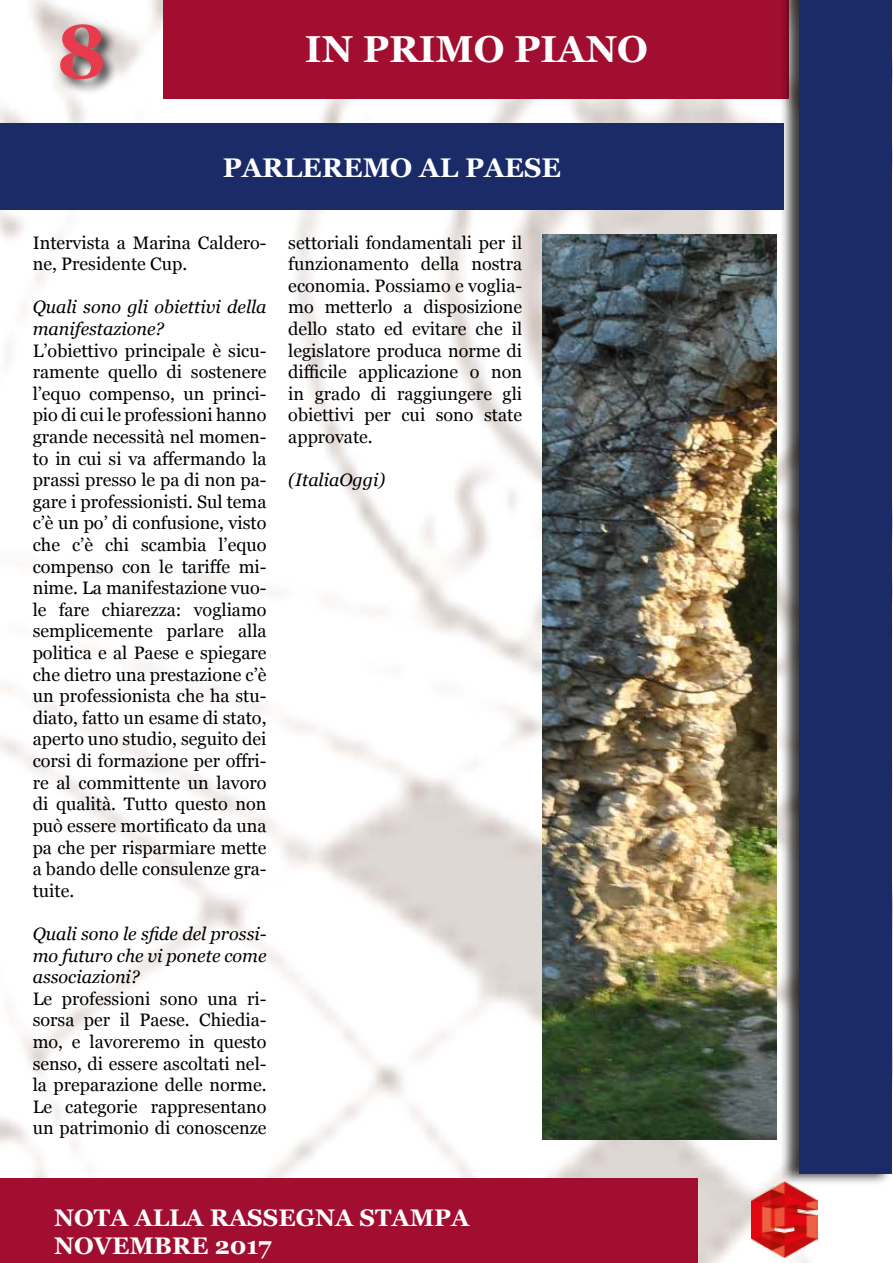
<style>
.page{position:relative;width:893px;height:1263px;background:#fff}
.page>*{position:absolute;margin:0;border:0;box-sizing:border-box;transform-origin:0 0}
.t1{font:700 75px "Georgia";color:#e83c4e}
.t2{font:700 37.5px "Georgia";color:#fff}
.t3{font:700 27px "Georgia";color:#fff}
.t4{font:700 24px/28.8px "Georgia";color:#fff}
.t5{font:18px/21.6px "Georgia";color:#000;text-align:justify}
.t6{font:italic 18px/21.6px "Georgia";color:#000}
</style>
<div class="page">
<img style="left:0;top:0;width:818px;height:1263px">
<div style="left:164px;top:0;width:625px;height:99px;background:#a10e2f"></div>
<div style="left:780px;top:0;width:113px;height:1186px;background:#000;opacity:.75"></div>
<div style="left:799px;top:0;width:93px;height:1173px;background:#1a2b68"></div>
<img style="left:751px;top:1181px;width:66px;height:77px">
<div style="left:0;top:1178px;width:697px;height:85px;background:#a10e2f"></div>
<div style="left:57px;top:21px;width:62px;height:74px;background:#000;opacity:.75"></div>
<div style="left:0;top:123px;width:784px;height:87px;background:#1a2b68"></div>
<img style="left:543px;top:234px;width:233px;height:905px">
<h1 class="t1" style="left:56px;top:-5px;width:52px">8</h1>
<h2 class="t2" style="left:305px;top:21px;width:344px">IN PRIMO PIANO</h2>
<h3 class="t3" style="left:223px;top:147px;width:340px">PARLEREMO AL PAESE</h3>
<p class="t5" style="left:33px;top:231px;width:235px">Intervista a Marina Caldero&shy;ne, Presidente Cup.</p>
<p class="t6" style="left:33px;top:296px;width:235px">Quali sono gli obiettivi della manifestazione?</p>
<p class="t5" style="left:33px;top:339px;width:235px">L’obiettivo principale è sicu&shy;ramente quello di sostenere l’equo compenso, un princi&shy;pio di cui le professioni hanno grande necessità nel momen&shy;to in cui si va affermando la prassi presso le pa di non pa&shy;gare i professionisti. Sul tema c’è un po’ di confusione, visto che c’è chi scambia l’equo compenso con le tariffe mi&shy;nime. La manifestazione vuo&shy;le fare chiarezza: vogliamo semplicemente parlare alla politica e al Paese e spiegare che dietro una prestazione c’è un professionista che ha stu&shy;diato, fatto un esame di stato, aperto uno studio, seguito dei corsi di formazione per offri&shy;re al committente un lavoro di qualità. Tutto questo non può essere mortificato da una pa che per risparmiare mette a bando delle consulenze gra&shy;tuite.</p>
<p class="t6" style="left:33px;top:922px;width:235px;text-align:justify">Quali sono le sfide del prossi&shy;mo futuro che vi ponete come associazioni?</p>
<p class="t5" style="left:33px;top:987px;width:235px">Le professioni sono una ri&shy;sorsa per il Paese. Chiedia&shy;mo, e lavoreremo in questo senso, di essere ascoltati nel&shy;la preparazione delle norme.<br>Le categorie rappresentano un patrimonio di conoscenze</p>
<p class="t5" style="left:288px;top:231px;width:235px">settoriali fondamentali per il funzionamento della nostra economia. Possiamo e voglia&shy;mo metterlo a disposizione dello stato ed evitare che il legislatore produca norme di difficile applicazione o non in grado di raggiungere gli obiettivi per cui sono state approvate.</p>
<p class="t6" style="left:288px;top:468px;width:98px">(ItaliaOggi)</p>
<h3 class="t4" style="left:54px;top:1201px;width:417px">NOTA ALLA RASSEGNA STAMPA<br>NOVEMBRE 2017</h3>
</div>
